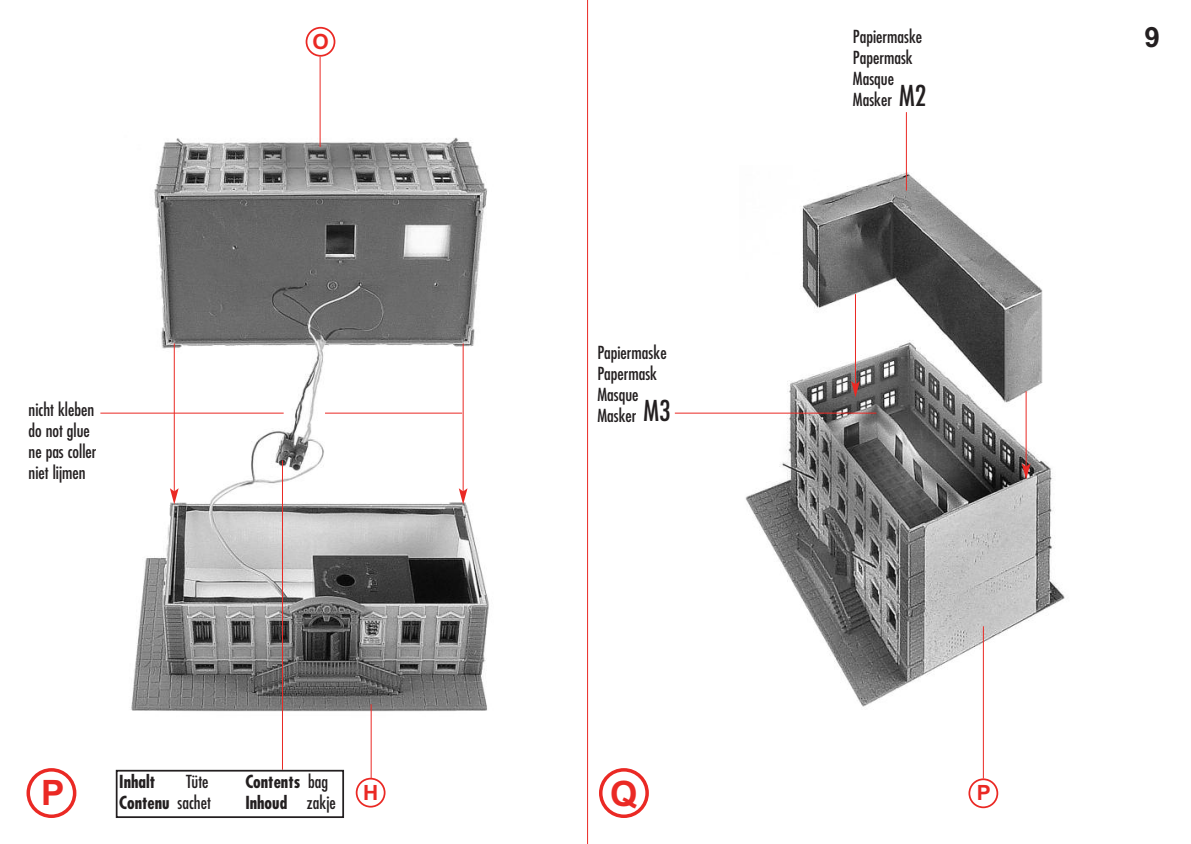
<style>
.page{position:relative;width:1191px;height:844px;background:#fff}
.page>*{position:absolute;margin:0;border:0;box-sizing:border-box;transform-origin:0 0}
.t1{font:700 35px "Arial";color:#ea2924}
.t2{font:700 28px "Arial";color:#231f20}
.t3{font:700 21px "Arial";color:#ea2924}
.t4{font:condensed 17.5px/21px "Futura Std";color:#231f20}
.t5{font:700 condensed 17.5px "Futura Std";color:#231f20}
.s1{font-size:28px}
.s2{font-weight:400}
</style>
<div class="page">
<img style="left:123px;top:131px;width:366px;height:586px">
<img style="left:739px;top:165px;width:326px;height:544px">
<hr style="left:587px;top:0;width:1px;height:843px;background:#ea2924">
<hr style="left:320px;top:57px;width:1px;height:90px;background:#ea2924">
<hr style="left:100px;top:412px;width:184px;height:1px;background:#ea2924">
<hr style="left:325px;top:412px;width:137px;height:1px;background:#ea2924">
<hr style="left:675px;top:412px;width:201px;height:1px;background:#ea2924">
<hr style="left:371px;top:704px;width:1px;height:74px;background:#ea2924">
<hr style="left:983px;top:626px;width:1px;height:152px;background:#ea2924">
<hr style="left:282px;top:460px;width:1px;height:309px;background:#ea2924">
<hr style="left:174px;top:343px;width:1px;height:148px;background:#ea2924">
<svg style="left:170px;top:488px;width:9px;height:16px"></svg>
<hr style="left:463px;top:343px;width:1px;height:148px;background:#ea2924">
<svg style="left:459px;top:488px;width:8px;height:16px"></svg>
<hr style="left:855px;top:294px;width:1px;height:90px;background:#ea2924">
<svg style="left:851px;top:381px;width:9px;height:16px"></svg>
<hr style="left:1025px;top:391px;width:1px;height:75px;background:#ea2924">
<svg style="left:1021px;top:463px;width:9px;height:16px"></svg>
<svg style="left:356px;top:777px;width:29px;height:30px"></svg>
<svg style="left:27px;top:768px;width:49px;height:49px"></svg>
<svg style="left:599px;top:768px;width:50px;height:49px"></svg>
<svg style="left:306px;top:27px;width:29px;height:30px"></svg>
<svg style="left:968px;top:778px;width:30px;height:30px"></svg>
<hr style="left:906px;top:112px;width:1px;height:78px;background:#ea2924">
<div style="left:116px;top:769px;width:228px;height:48px;border:2px solid #231f20"></div>
<p class="t3" style="left:312px;top:29px;width:18px">O</p>
<p class="t4" style="left:597px;top:342px;width:71px">Papiermaske<br>Papermask<br>Masque</p>
<p class="t4" style="left:29px;top:400px;width:67px">nicht kleben</p>
<p class="t4" style="left:597px;top:405px;width:75px">Masker <span class="s1">M3</span></p>
<p class="t4" style="left:29px;top:421px;width:69px">do not glue ne pas coller niet lijmen</p>
<p class="t5" style="left:119px;top:773px;width:37px">Inhalt</p>
<p class="t4" style="left:186px;top:771px;width:24px">Tüte</p>
<p class="t5" style="left:245px;top:773px;width:84px">Contents <span class="s2">bag</span></p>
<p class="t5" style="left:119px;top:794px;width:93px">Contenu <span class="s2">sachet</span></p>
<p class="t5" style="left:245px;top:794px;width:92px">Inhoud <span class="s2">zakje</span></p>
<h1 class="t1" style="left:41px;top:772px;width:25px">P</h1>
<p class="t3" style="left:363px;top:780px;width:17px">H</p>
<h1 class="t1" style="left:610px;top:772px;width:29px">Q</h1>
<p class="t4" style="left:853px;top:27px;width:75px">Papiermaske<br>Papermask<br>Masque<br>Masker <span class="s1">M2</span></p>
<h2 class="t2" style="left:1144px;top:21px;width:17px">9</h2>
<p class="t3" style="left:976px;top:780px;width:16px">P</p>
</div>
